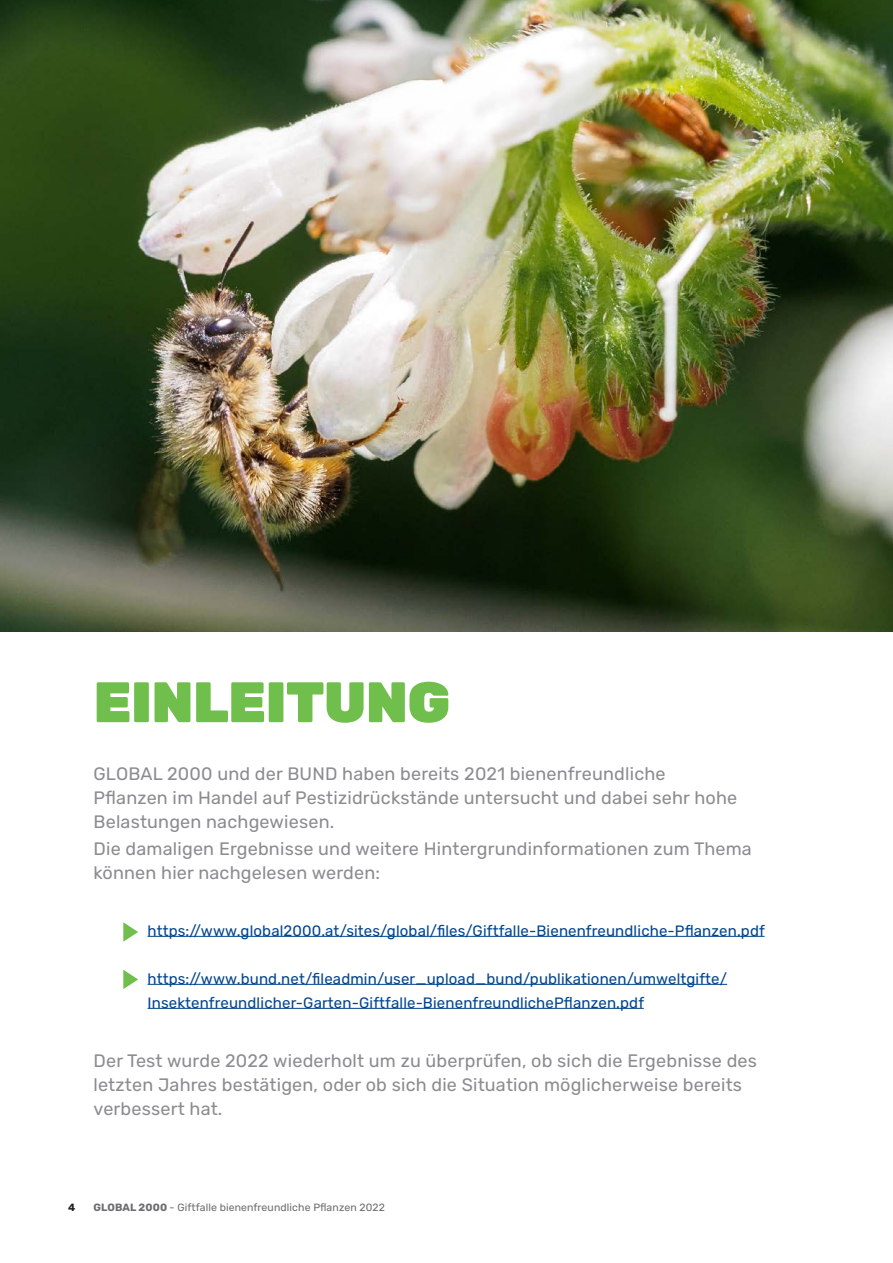
<style>
.page{position:relative;width:893px;height:1263px;background:#fff}
.page>*{position:absolute;margin:0;border:0;box-sizing:border-box;transform-origin:0 0}
.t1{font:900 57px "Rubik";letter-spacing:-.01em;color:#70bf4c}
.t2{font:18px/24px "Rubik";letter-spacing:.01em;color:#8a8c8f}
.t3{font:15px/24px "Rubik";letter-spacing:.01em;color:#01448c}
.t4{font:10.5px "Rubik";letter-spacing:.01em;color:#6c6d70}
.t5{font:700 10.5px "Rubik";color:#231f20}
.s1{font-weight:700}
</style>
<div class="page">
<hr style="left:148px;top:936px;width:616px;height:1px;background:#01448c">
<hr style="left:148px;top:984px;width:579px;height:1px;background:#01448c">
<hr style="left:148px;top:1008px;width:496px;height:1px;background:#01448c">
<img style="left:0;top:0;width:893px;height:631px">
<svg style="left:123px;top:922px;width:15px;height:20px"></svg>
<svg style="left:123px;top:970px;width:15px;height:19px"></svg>
<h1 class="t1" style="left:94px;top:671px;width:358px">EINLEITUNG</h1>
<p class="t2" style="left:94px;top:762px;width:645px">GLOBAL 2000 und der BUND haben bereits 2021 bienenfreundliche<br>Pflanzen im Handel auf Pestizidrückstände untersucht und dabei sehr hohe<br>Belastungen nachgewiesen.</p>
<p class="t2" style="left:94px;top:837px;width:660px">Die damaligen Ergebnisse und weitere Hintergrundinformationen zum Thema können hier nachgelesen werden:</p>
<p class="t3" style="left:148px;top:919px;width:619px">https://www.global2000.at/sites/global/files/Giftfalle-Bienenfreundliche-Pflanzen.pdf</p>
<p class="t3" style="left:148px;top:967px;width:581px">https://www.bund.net/fileadmin/user_upload_bund/publikationen/umweltgifte/<br>Insektenfreundlicher-Garten-Giftfalle-BienenfreundlichePflanzen.pdf</p>
<p class="t2" style="left:94px;top:1049px;width:665px">Der Test wurde 2022 wiederholt um zu überprüfen, ob sich die Ergebnisse des letzten Jahres bestätigen, oder ob sich die Situation möglicherweise bereits verbessert hat.</p>
<p class="t5" style="left:68px;top:1201px;width:9px">4</p>
<p class="t4" style="left:94px;top:1201px;width:293px"><span class="s1">GLOBAL 2000</span> - Giftfalle bienenfreundliche Pflanzen 2022</p>
</div>
